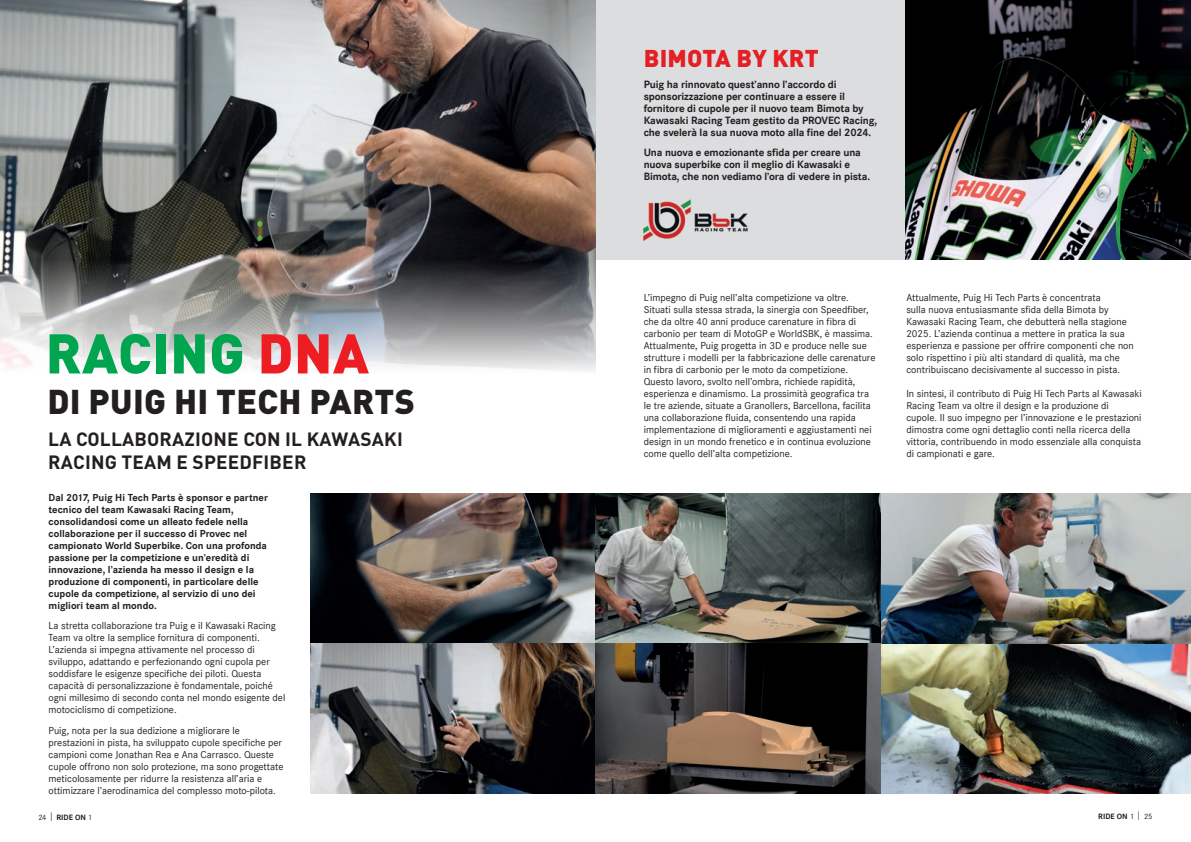
<style>
.page{position:relative;width:1191px;height:842px;background:#fff}
.page>*{position:absolute;margin:0;border:0;box-sizing:border-box;transform-origin:0 0}
.t1{font:900 55px "DIN Pro";letter-spacing:.01em;color:#00a54f}
.t2{font:900 34px "DIN Pro";letter-spacing:.01em;color:#231f20}
.t3{font:900 24px "DIN Pro";letter-spacing:.01em;color:#e41f25}
.t4{font:700 19px/22.8px "DIN Pro";letter-spacing:.01em;color:#231f20}
.t5{font:700 11px/12px "Corporate S";letter-spacing:-.01em;color:#231f20}
.t6{font:10.5px/12px "Corporate S";color:#231f20}
.t7{font:700 10.5px/12px "Corporate S";color:#231f20}
.t8{font:700 8px "Corporate S";color:#231f20}
.t9{font:8px "Corporate S";color:#231f20}
.s1{color:#ee1d23}
.s2{font-weight:400}
.s3{font-family:"Helvetica Neue";font-weight:100;font-size:12px}
</style>
<div class="page">
<img style="left:0;top:0;width:595px;height:259px">
<div style="left:596px;top:0;width:309px;height:259px;background:#dcdddf"></div>
<img style="left:905px;top:0;width:286px;height:259px">
<img style="left:643px;top:200px;width:104px;height:40px">
<svg style="left:0;top:259px;width:596px;height:112px;background:#a0a0a0"></svg>
<img style="left:310px;top:493px;width:881px;height:301px">
<h3 class="t3" style="left:644px;top:42px;width:176px">BIMOTA BY KRT</h3>
<h1 class="t1" style="left:46px;top:316px;width:325px">RACING <span class="s1">DNA</span></h1>
<h2 class="t2" style="left:47px;top:379px;width:369px">DI PUIG HI TECH PARTS</h2>
<h3 class="t4" style="left:48px;top:427px;width:356px">LA COLLABORAZIONE CON IL KAWASAKI<br>RACING TEAM E SPEEDFIBER</h3>
<p class="t7" style="left:49px;top:491px;width:221px">Dal 2017, Puig Hi Tech Parts è sponsor e partner tecnico del team Kawasaki Racing Team, consolidandosi come un alleato fedele nella collaborazione per il successo di Provec nel campionato World Superbike. Con una profonda passione per la competizione e un’eredità di innovazione, l’azienda ha messo il design e la produzione di componenti, in particolare delle cupole da competizione, al servizio di uno dei migliori team al mondo.</p>
<p class="t6" style="left:49px;top:620px;width:238px">La stretta collaborazione tra Puig e il Kawasaki Racing Team va oltre la semplice fornitura di componenti.<br>L’azienda si impegna attivamente nel processo di sviluppo, adattando e perfezionando ogni cupola per soddisfare le esigenze specifiche dei piloti. Questa capacità di personalizzazione è fondamentale, poiché ogni millesimo di secondo conta nel mondo esigente del motociclismo di competizione.</p>
<p class="t6" style="left:49px;top:724px;width:236px">Puig, nota per la sua dedizione a migliorare le prestazioni in pista, ha sviluppato cupole specifiche per campioni come Jonathan Rea e Ana Carrasco. Queste cupole offrono non solo protezione, ma sono progettate meticolosamente per ridurre la resistenza all’aria e ottimizzare l’aerodinamica del complesso moto-pilota.</p>
<p class="t5" style="left:643px;top:78px;width:235px">Puig ha rinnovato quest’anno l’accordo di sponsorizzazione per continuare a essere il fornitore di cupole per il nuovo team Bimota by Kawasaki Racing Team gestito da PROVEC Racing, che svelerà la sua nuova moto alla fine del 2024.</p>
<p class="t5" style="left:643px;top:147px;width:228px">Una nuova e emozionante sfida per creare una nuova superbike con il meglio di Kawasaki e<br>Bimota, che non vediamo l’ora di vedere in pista.</p>
<p class="t6" style="left:643px;top:291px;width:233px">L’impegno di Puig nell’alta competizione va oltre.<br>Situati sulla stessa strada, la sinergia con Speedfiber, che da oltre 40 anni produce carenature in fibra di carbonio per team di MotoGP e WorldSBK, è massima.<br>Attualmente, Puig progetta in 3D e produce nelle sue strutture i modelli per la fabbricazione delle carenature in fibra di carbonio per le moto da competizione.<br>Questo lavoro, svolto nell’ombra, richiede rapidità, esperienza e dinamismo. La prossimità geografica tra le tre aziende, situate a Granollers, Barcellona, facilita una collaborazione fluida, consentendo una rapida implementazione di miglioramenti e aggiustamenti nei design in un mondo frenetico e in continua evoluzione come quello dell’alta competizione.</p>
<p class="t6" style="left:906px;top:291px;width:229px">Attualmente, Puig Hi Tech Parts è concentrata<br>sulla nuova entusiasmante sfida della Bimota by Kawasaki Racing Team, che debutterà nella stagione 2025. L’azienda continua a mettere in pratica la sua esperienza e passione per offrire componenti che non solo rispettino i più alti standard di qualità, ma che contribuiscano decisivamente al successo in pista.</p>
<p class="t6" style="left:906px;top:388px;width:237px">In sintesi, il contributo di Puig Hi Tech Parts al Kawasaki Racing Team va oltre il design e la produzione di cupole. Il suo impegno per l’innovazione e le prestazioni dimostra come ogni dettaglio conti nella ricerca della vittoria, contribuendo in modo essenziale alla conquista di campionati e gare.</p>
<p class="t8" style="left:1098px;top:811px;width:43px">RIDE ON <span class="s2">1</span> <span class="s3">I</span></p>
<p class="t8" style="left:50px;top:812px;width:43px"><span class="s3">I</span> RIDE ON <span class="s2">1</span></p>
<p class="t9" style="left:38px;top:812px;width:10px">24</p>
<p class="t9" style="left:1144px;top:811px;width:10px">25</p>
</div>
